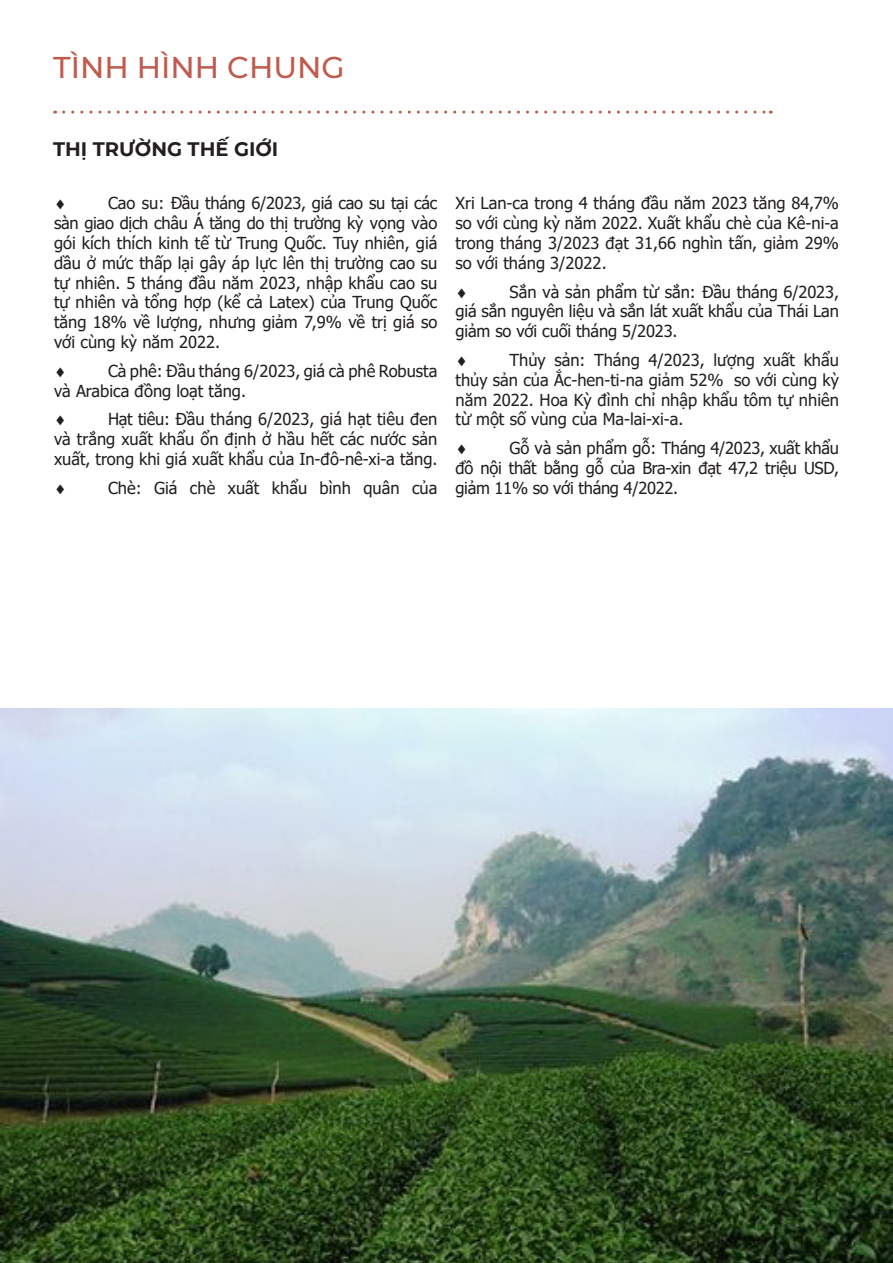
<style>
.page{position:relative;width:893px;height:1263px;background:#fff}
.page>*{position:absolute;margin:0;border:0;box-sizing:border-box;transform-origin:0 0}
.t1{font:500 30px "Montserrat";color:#be5b4d}
.t2{font:700 19.5px "Montserrat";color:#231f20}
.t3{font:16.5px/19.8px "Tahoma";color:#231f20;text-align:justify}
.t4{font:16.5px/19.8px "Tahoma";color:#222;text-align:justify}
.s1{color:#231f20}
</style>
<div class="page">
<svg style="left:64px;top:111px;width:707px;height:3px"></svg>
<img style="left:0;top:708px;width:893px;height:555px">
<p class="t1" style="left:53px;top:46px;width:293px">TÌNH HÌNH CHUNG</p>
<p class="t2" style="left:53px;top:135px;width:227px">THỊ TRƯỜNG THẾ GIỚI</p>
<p class="t3" style="left:54px;top:194px;width:385px;text-indent:54px">Cao su: Đầu tháng 6/2023, giá cao su tại các sàn giao dịch châu Á tăng do thị trường kỳ vọng vào gói kích thích kinh tế từ Trung Quốc. Tuy nhiên, giá dầu ở mức thấp lại gây áp lực lên thị trường cao su tự nhiên. 5 tháng đầu năm 2023, nhập khẩu cao su tự nhiên và tổng hợp (kể cả Latex) của Trung Quốc tăng 18% về lượng, nhưng giảm 7,9% về trị giá so với cùng kỳ năm 2022.</p>
<p class="t3" style="left:54px;top:362px;width:385px;text-indent:54px">Cà phê: Đầu tháng 6/2023, giá cà phê Robusta và Arabica đồng loạt tăng.</p>
<p class="t3" style="left:54px;top:410px;width:385px;text-indent:54px">Hạt tiêu: Đầu tháng 6/2023, giá hạt tiêu đen và trắng xuất khẩu ổn định ở hầu hết các nước sản xuất, trong khi giá xuất khẩu của In-đô-nê-xi-a tăng.</p>
<p class="t3" style="left:108px;top:479px;width:331px">Chè: Giá chè xuất khẩu bình quân của</p>
<p class="t3" style="left:455px;top:194px;width:385px">Xri Lan-ca trong 4 tháng đầu năm 2023 tăng 84,7% so với cùng kỳ năm 2022. Xuất khẩu chè của Kê-ni-a trong tháng 3/2023 đạt 31,66 nghìn tấn, giảm 29% so với tháng 3/2022.</p>
<p class="t3" style="left:455px;top:282px;width:385px;text-indent:54px">Sắ n và sả n phẩm từ sắ n: Đầu tháng 6/2023, giá sắn nguyên liệu và sắn lát xuất khẩu của Thái Lan giảm so với cuối tháng 5/2023.</p>
<p class="t4" style="left:455px;top:351px;width:385px;text-indent:54px"><span class="s1">Thủy sản: Tháng 4/2023,</span> lượng xuất khẩu thủy sản của Ắc-hen-ti-na giảm 52% so với cùng kỳ năm 2022. Hoa Kỳ đình chỉ nhập khẩu tôm tự nhiên từ một số vùng của Ma-lai-xi-a.</p>
<p class="t3" style="left:455px;top:439px;width:385px;text-indent:54px">Gỗ và sản phẩm gỗ: Tháng 4/2023, xuất khẩu đồ nội thất bằng gỗ của Bra-xin đạt 47,2 triệu USD, giảm 11% so với tháng 4/2022.</p>
</div>
